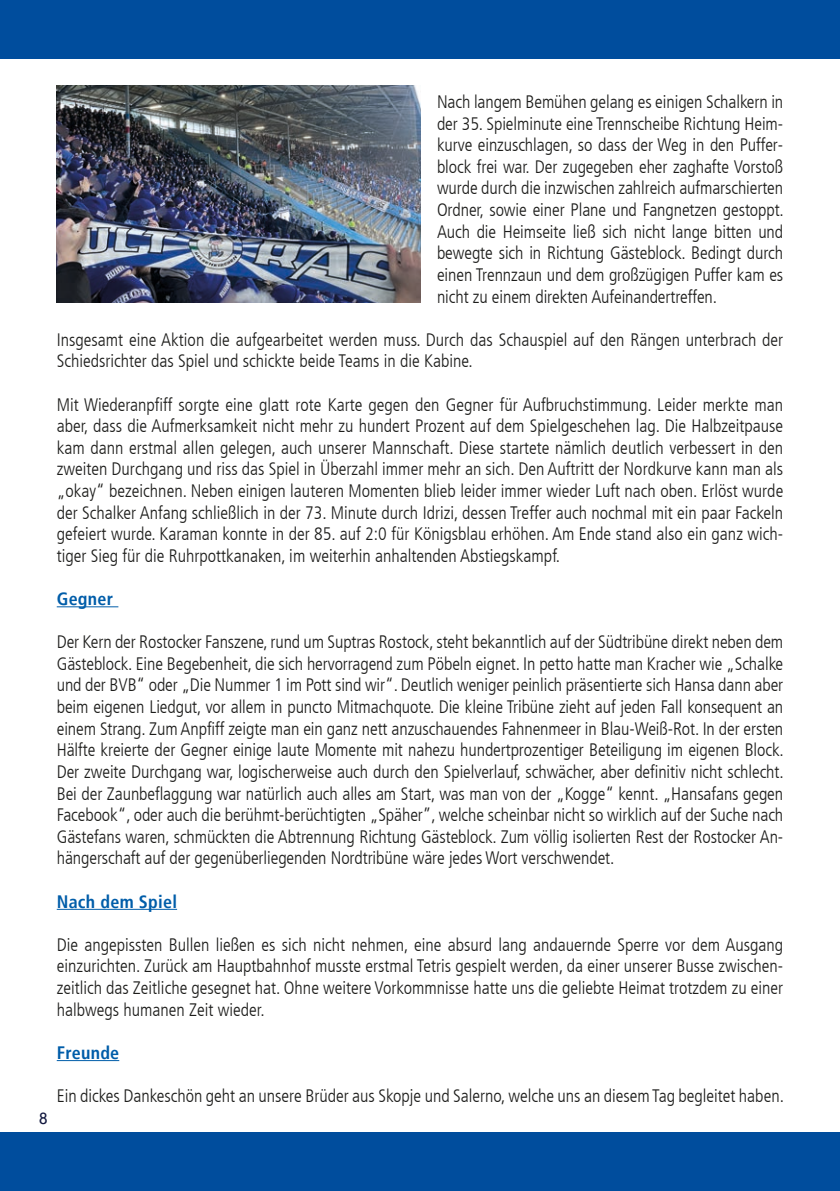
<style>
.page{position:relative;width:840px;height:1191px;background:#fff}
.page>*{position:absolute;margin:0;border:0;box-sizing:border-box;transform-origin:0 0}
._01_Fliestext{font:300 condensed 18px/21.6px "Frutiger LT";color:#1d1d1b;text-align:justify}
._03_Subheadline_Rubriken{font:700 condensed 18px "Frutiger LT";letter-spacing:.015em;color:#005da9}
.t1{font:16px "Steinem";color:#131940}
</style>
<div class="page">
<hr style="left:57px;top:606px;width:61px;height:1px;background:#005da9">
<hr style="left:57px;top:909px;width:120px;height:1px;background:#005da9">
<hr style="left:57px;top:1060px;width:62px;height:1px;background:#005da9">
<hr style="left:839px;top:0;width:1px;height:58px;background:#004d9d">
<hr style="left:839px;top:1132px;width:1px;height:59px;background:#004d9d">
<div style="left:0;top:0;width:839px;height:58px;background:#004d9d"></div>
<div style="left:0;top:1132px;width:839px;height:59px;background:#004d9d"></div>
<img style="left:57px;top:85px;width:363px;height:217px">
<p class="t1" style="left:39px;top:1109px;width:10px">8</p>
<p class="_01_Fliestext" style="left:437px;top:91px;width:348px">Nach langem Bemühen gelang es einigen Schalkern in der 35. Spielminute eine Trennscheibe Richtung Heim&shy;kurve einzuschlagen, so dass der Weg in den Puffer&shy;block frei war. Der zugegeben eher zaghafte Vorstoß wurde durch die inzwischen zahlreich aufmarschierten Ordner, sowie einer Plane und Fangnetzen gestoppt.<br>Auch die Heimseite ließ sich nicht lange bitten und bewegte sich in Richtung Gästeblock. Bedingt durch einen Trennzaun und dem großzügigen Puffer kam es nicht zu einem direkten Aufeinandertreffen.</p>
<p class="_01_Fliestext" style="left:57px;top:329px;width:727px">Insgesamt eine Aktion die aufgearbeitet werden muss. Durch das Schauspiel auf den Rängen unterbrach der<br>Schiedsrichter das Spiel und schickte beide Teams in die Kabine.</p>
<p class="_01_Fliestext" style="left:57px;top:394px;width:727px">Mit Wiederanpfiff sorgte eine glatt rote Karte gegen den Gegner für Aufbruchstimmung. Leider merkte man aber, dass die Aufmerksamkeit nicht mehr zu hundert Prozent auf dem Spielgeschehen lag. Die Halbzeitpause kam dann erstmal allen gelegen, auch unserer Mannschaft. Diese startete nämlich deutlich verbessert in den zweiten Durchgang und riss das Spiel in Überzahl immer mehr an sich. Den Auftritt der Nordkurve kann man als „okay“ bezeichnen. Neben einigen lauteren Momenten blieb leider immer wieder Luft nach oben. Erlöst wurde der Schalker Anfang schließlich in der 73. Minute durch Idrizi, dessen Treffer auch nochmal mit ein paar Fackeln gefeiert wurde. Karaman konnte in der 85. auf 2:0 für Königsblau erhöhen. Am Ende stand also ein ganz wich&shy;tiger Sieg für die Ruhrpottkanaken, im weiterhin anhaltenden Abstiegskampf.</p>
<p class="_03_Subheadline_Rubriken" style="left:57px;top:588px;width:58px">Gegner</p>
<p class="_01_Fliestext" style="left:57px;top:631px;width:728px">Der Kern der Rostocker Fanszene, rund um Suptras Rostock, steht bekanntlich auf der Südtribüne direkt neben dem Gästeblock. Eine Begebenheit, die sich hervorragend zum Pöbeln eignet. In petto hatte man Kracher wie „Schalke und der BVB“ oder „Die Nummer 1 im Pott sind wir“. Deutlich weniger peinlich präsentierte sich Hansa dann aber beim eigenen Liedgut, vor allem in puncto Mitmachquote. Die kleine Tribüne zieht auf jeden Fall konsequent an einem Strang. Zum Anpfiff zeigte man ein ganz nett anzuschauendes Fahnenmeer in Blau-Weiß-Rot. In der ersten Hälfte kreierte der Gegner einige laute Momente mit nahezu hundertprozentiger Beteiligung im eigenen Block.<br>Der zweite Durchgang war, logischerweise auch durch den Spielverlauf, schwächer, aber definitiv nicht schlecht.<br>Bei der Zaunbeflaggung war natürlich auch alles am Start, was man von der „Kogge“ kennt. „Hansafans gegen Facebook“, oder auch die berühmt-berüchtigten „Späher”, welche scheinbar nicht so wirklich auf der Suche nach Gästefans waren, schmückten die Abtrennung Richtung Gästeblock. Zum völlig isolierten Rest der Rostocker An&shy;hängerschaft auf der gegenüberliegenden Nordtribüne wäre jedes Wort verschwendet.</p>
<p class="_03_Subheadline_Rubriken" style="left:57px;top:890px;width:122px">Nach dem Spiel</p>
<p class="_01_Fliestext" style="left:57px;top:934px;width:727px">Die angepissten Bullen ließen es sich nicht nehmen, eine absurd lang andauernde Sperre vor dem Ausgang einzurichten. Zurück am Hauptbahnhof musste erstmal Tetris gespielt werden, da einer unserer Busse zwischen&shy;zeitlich das Zeitliche gesegnet hat. Ohne weitere Vorkommnisse hatte uns die geliebte Heimat trotzdem zu einer halbwegs humanen Zeit wieder.</p>
<p class="_03_Subheadline_Rubriken" style="left:57px;top:1041px;width:64px">Freunde</p>
<p class="_01_Fliestext" style="left:57px;top:1085px;width:728px">Ein dickes Dankeschön geht an unsere Brüder aus Skopje und Salerno, welche uns an diesem Tag begleitet haben.</p>
</div>
